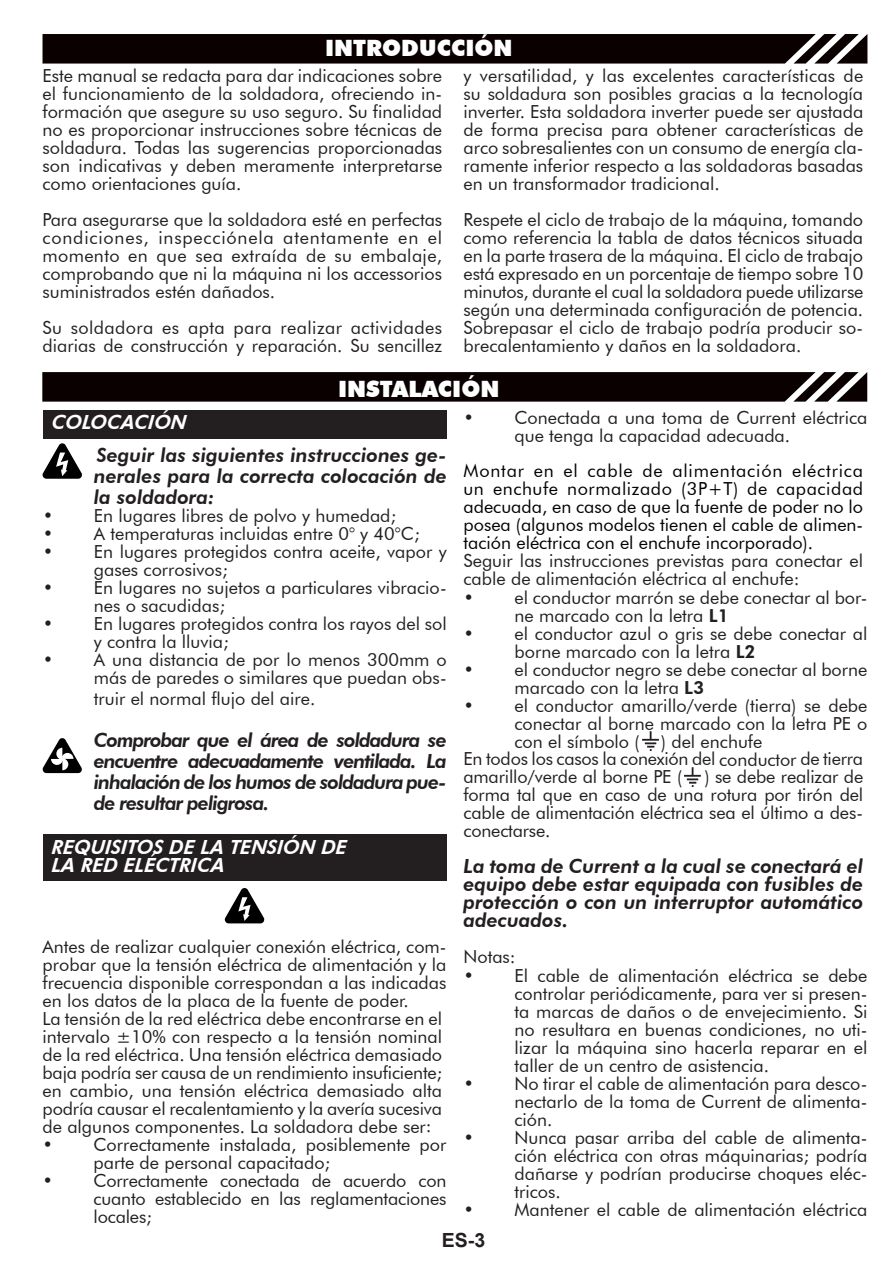
<style>
.page{position:relative;width:893px;height:1263px;background:#fff}
.page>*{position:absolute;margin:0;border:0;box-sizing:border-box;transform-origin:0 0}
.t1{font:900 22.5px "Futura BT";color:#fff}
.t2{font:italic 800 19.5px/21px "Futura BT";color:#231f20;text-align:justify}
.t3{font:italic 800 19.5px/18px "Futura BT";letter-spacing:-.01em;color:#fff}
.t4{font:700 19.5px "Arial";color:#231f20}
.t5{font:18px/18px "Futura BT";color:#231f20}
.t6{font:18px/18px "Futura BT";color:#000;text-align:justify}
.s1{font-weight:800}
</style>
<div class="page">
<div style="left:43px;top:34px;width:824px;height:30px;background:#0a0000"></div>
<svg style="left:42px;top:372px;width:825px;height:30px;background:#150b0b"></svg>
<svg style="left:43px;top:738px;width:39px;height:35px"></svg>
<svg style="left:225px;top:888px;width:39px;height:35px"></svg>
<svg style="left:43px;top:443px;width:39px;height:36px"></svg>
<div style="left:43px;top:410px;width:403px;height:28px;background:#231f20"></div>
<div style="left:43px;top:835px;width:403px;height:28px;background:#231f20"></div>
<div style="left:43px;top:853px;width:403px;height:28px;background:#231f20"></div>
<svg style="left:684px;top:767px;width:17px;height:20px"></svg>
<svg style="left:642px;top:731px;width:17px;height:20px"></svg>
<p class="t1" style="left:325px;top:35px;width:189px">INTRODUCCIÓN</p>
<p class="t5" style="left:43px;top:66px;width:401px;text-align:justify">Este manual se redacta para dar indicaciones sobre el funcionamiento de la soldadora, ofreciendo in&shy;formación que asegure su uso seguro. Su finalidad no es proporcionar instrucciones sobre técnicas de soldadura. Todas las sugerencias proporcionadas son indicativas y deben meramente interpretarse como orientaciones guía.</p>
<p class="t5" style="left:43px;top:210px;width:401px;text-align:justify">Para asegurarse que la soldadora esté en perfectas condiciones, inspecciónela atentamente en el momento en que sea extraída de su embalaje, comprobando que ni la máquina ni los accessorios suministrados estén dañados.</p>
<p class="t5" style="left:43px;top:318px;width:401px">Su soldadora es apta para realizar actividades diarias de construcción y reparación. Su sencillez</p>
<p class="t5" style="left:463px;top:66px;width:401px;text-align:justify">y versatilidad, y las excelentes características de su soldadura son posibles gracias a la tecnología inverter. Esta soldadora inverter puede ser ajustada de forma precisa para obtener características de arco sobresalientes con un consumo de energía cla&shy;ramente inferior respecto a las soldadoras basadas en un transformador tradicional.</p>
<p class="t5" style="left:463px;top:210px;width:401px;text-align:justify">Respete el ciclo de trabajo de la máquina, tomando como referencia la tabla de datos técnicos situada en la parte trasera de la máquina. El ciclo de trabajo está expresado en un porcentaje de tiempo sobre 10 minutos, durante el cual la soldadora puede utilizarse según una determinada configuración de potencia.<br>Sobrepasar el ciclo de trabajo podría producir so&shy;brecalentamiento y daños en la soldadora.</p>
<p class="t1" style="left:338px;top:375px;width:163px">INSTALACIÓN</p>
<p class="t3" style="left:51px;top:413px;width:140px">COLOCACIÓN</p>
<p class="t2" style="left:94px;top:444px;width:354px">Seguir las siguientes instrucciones ge&shy;nerales para la correcta colocación de la soldadora:</p>
<p class="t5" style="left:43px;top:506px;width:355px">• En lugares libres de polvo y humedad;</p>
<p class="t5" style="left:43px;top:524px;width:378px">• A temperaturas incluidas entre 0° y 40°C;</p>
<p class="t5" style="left:94px;top:542px;width:354px;text-indent:-51px">• En lugares protegidos contra aceite, vapor y gases corrosivos;</p>
<p class="t5" style="left:94px;top:578px;width:354px;text-indent:-51px">• En lugares no sujetos a particulares vibracio&shy;nes o sacudidas;</p>
<p class="t5" style="left:94px;top:614px;width:354px;text-indent:-51px">• En lugares protegidos contra los rayos del sol y contra la lluvia;</p>
<p class="t5" style="left:43px;top:650px;width:405px;text-align:right">• A una distancia de por lo menos 300mm o más de paredes o similares que puedan obs-</p>
<p class="t5" style="left:94px;top:689px;width:223px">truir el normal flujo del aire.</p>
<p class="t2" style="left:94px;top:729px;width:354px">Comprobar que el área de soldadura se encuentre adecuadamente ventilada. La inhalación de los humos de soldadura pue&shy;de resultar peligrosa.</p>
<p class="t3" style="left:51px;top:838px;width:300px">REQUISITOS DE LA TENSIÓN DE<br>LA RED ELÉCTRICA</p>
<p class="t5" style="left:43px;top:937px;width:405px">Antes de realizar cualquier conexión eléctrica, com&shy;probar que la tensión eléctrica de alimentación y la frecuencia disponible correspondan a las indicadas en los datos de la placa de la fuente de poder.<br>La tensión de la red eléctrica debe encontrarse en el intervalo ±10% con respecto a la tensión nominal de la red eléctrica. Una tensión eléctrica demasiado baja podría ser causa de un rendimiento insuficiente; en cambio, una tensión eléctrica demasiado alta podría causar el recalentamiento y la avería sucesiva de algunos componentes. La soldadora debe ser:</p>
<p class="t5" style="left:94px;top:1135px;width:354px;text-indent:-51px">• Correctamente instalada, posiblemente por parte de personal capacitado;</p>
<p class="t5" style="left:94px;top:1171px;width:354px;text-align:justify;text-indent:-51px">• Correctamente conectada de acuerdo con cuanto establecido en las reglamentaciones locales;</p>
<p class="t5" style="left:514px;top:408px;width:354px;text-indent:-51px">• Conectada a una toma de Current eléctrica que tenga la capacidad adecuada.</p>
<p class="t6" style="left:463px;top:461px;width:401px">Montar en el cable de alimentación eléctrica un enchufe normalizado (3P+T) de capacidad adecuada, en caso de que la fuente de poder no lo posea (algunos modelos tienen el cable de alimen&shy;tación eléctrica con el enchufe incorporado).</p>
<p class="t5" style="left:463px;top:551px;width:401px">Seguir las instrucciones previstas para conectar el cable de alimentación eléctrica al enchufe:</p>
<p class="t5" style="left:514px;top:588px;width:354px;text-indent:-51px">• el conductor marrón se debe conectar al bor&shy;ne marcado con la letra <span class="s1">L1</span></p>
<p class="t5" style="left:514px;top:624px;width:354px;text-indent:-51px">• el conductor azul o gris se debe conectar al borne marcado con la letra <span class="s1">L2</span></p>
<p class="t5" style="left:514px;top:660px;width:354px;text-indent:-51px">• el conductor negro se debe conectar al borne marcado con la letra <span class="s1">L3</span></p>
<p class="t5" style="left:463px;top:696px;width:405px">• el conductor amarillo/verde (tierra) se debe</p>
<p class="t5" style="left:514px;top:714px;width:354px">conectar al borne marcado con la letra PE o</p>
<p class="t5" style="left:514px;top:732px;width:249px">con el símbolo ( ) del enchufe</p>
<p class="t5" style="left:463px;top:749px;width:401px">En todos los casos la conexión del conductor de tierra</p>
<p class="t5" style="left:463px;top:767px;width:401px">amarillo/verde al borne PE ( ) se debe realizar de</p>
<p class="t5" style="left:463px;top:785px;width:401px">forma tal que en caso de una rotura por tirón del</p>
<p class="t5" style="left:463px;top:803px;width:401px">cable de alimentación eléctrica sea el último a des-</p>
<p class="t5" style="left:463px;top:821px;width:88px">conectarse.</p>
<p class="t2" style="left:463px;top:857px;width:401px;line-height:18px">La toma de Current a la cual se conectará el equipo debe estar equipada con fusibles de protección o con un interruptor automático adecuados.</p>
<p class="t5" style="left:463px;top:947px;width:54px">Notas:</p>
<p class="t5" style="left:514px;top:966px;width:354px;text-align:justify;text-indent:-51px">• El cable de alimentación eléctrica se debe controlar periódicamente, para ver si presen&shy;ta marcas de daños o de envejecimiento. Si no resultara en buenas condiciones, no uti&shy;lizar la máquina sino hacerla reparar en el taller de un centro de asistencia.</p>
<p class="t5" style="left:514px;top:1074px;width:354px;text-align:justify;text-indent:-51px">• No tirar el cable de alimentación para desco&shy;nectarlo de la toma de Current de alimenta&shy;ción.</p>
<p class="t5" style="left:514px;top:1128px;width:354px;text-align:justify;text-indent:-51px">• Nunca pasar arriba del cable de alimenta&shy;ción eléctrica con otras máquinarias; podría dañarse y podrían producirse choques eléc&shy;tricos.</p>
<p class="t5" style="left:463px;top:1200px;width:405px">• Mantener el cable de alimentación eléctrica</p>
<p class="t4" style="left:442px;top:1227px;width:45px">ES-3</p>
</div>
